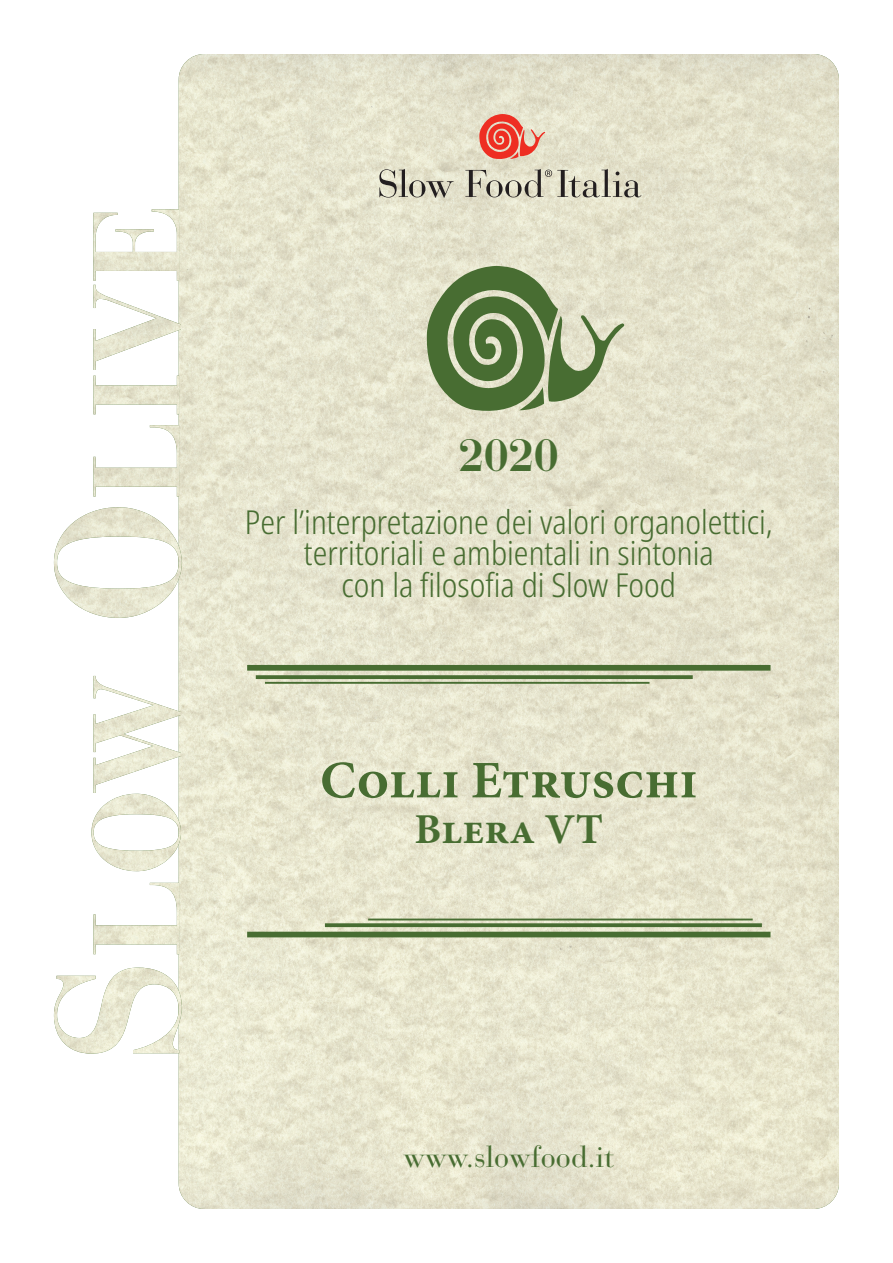
<style>
.page{position:relative;width:893px;height:1263px;background:#fff}
.page>*{position:absolute;margin:0;border:0;box-sizing:border-box;transform-origin:0 0}
.t1{font:700 52.8px "Minion Pro";color:#486d32}
.t2{font:700 45px "Bauer Bodoni Std";color:#486d32}
.t3{font:700 42.6px "Minion Pro";color:#486d32}
.t4{font:300 condensed 33px/31.5px "Noto Sans";color:#486d32;text-align:center}
.t5{font:30px "Bauer Bodoni Std";color:#486d32}
</style>
<div class="page">
<img style="left:179px;top:54px;width:660px;height:1155px">
<img style="left:54px;top:209px;width:128px;height:844px">
<div style="left:247px;top:665px;width:523px;height:6px;background:#486d32"></div>
<svg style="left:256px;top:675px;width:437px;height:4px;background:#51733a"></svg>
<hr style="left:265px;top:682px;width:384px;height:2px;background:#486d32">
<div style="left:247px;top:932px;width:523px;height:5px;background:#486d32"></div>
<svg style="left:325px;top:923px;width:437px;height:4px;background:#54763d"></svg>
<hr style="left:368px;top:918px;width:385px;height:2px;background:#486d32">
<svg style="left:426px;top:266px;width:199px;height:147px;background:#97a87f"></svg>
<svg style="left:479px;top:114px;width:66px;height:46px;background:#e88877"></svg>
<svg style="left:379px;top:169px;width:75px;height:29px;background:#bbb9a7"></svg>
<svg style="left:465px;top:169px;width:176px;height:28px;background:#bbb8a7"></svg>
<h2 class="t2" style="left:459px;top:428px;width:102px">2020</h2>
<p class="t4" style="left:245px;top:507px;width:529px">Per l’interpretazione dei valori organolettici, territoriali e ambientali in sintonia<br>con la filosofia di Slow Food</p>
<p class="t1" style="left:320px;top:749px;width:379px">Colli Etruschi</p>
<p class="t3" style="left:415px;top:804px;width:190px">Blera VT</p>
<p class="t5" style="left:403px;top:1139px;width:212px">www.slowfood.it</p>
</div>
